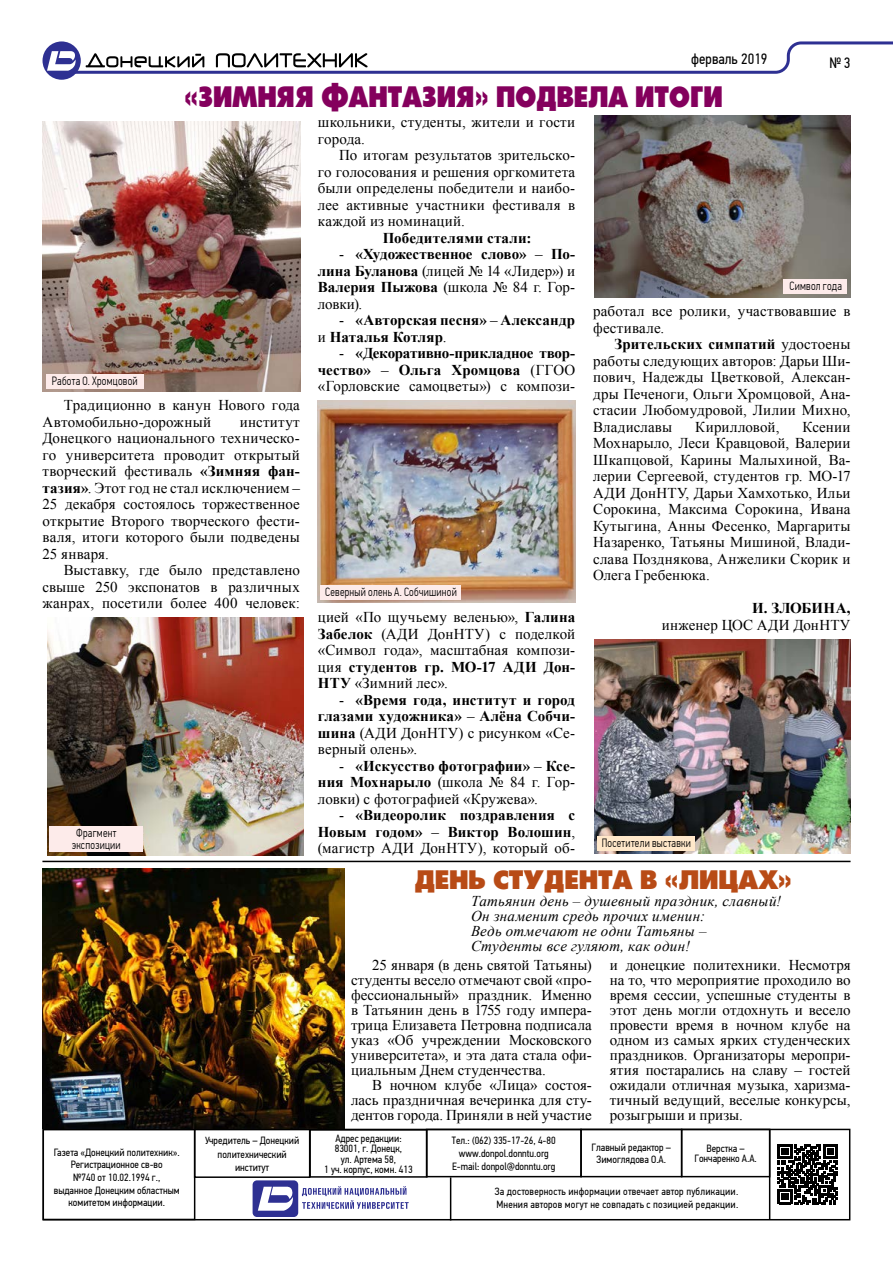
<style>
.page{position:relative;width:893px;height:1263px;background:#fff}
.page>*{position:absolute;margin:0;border:0;box-sizing:border-box;transform-origin:0 0}
.t1{font:31.5px "Futura Press Press";color:#84005d;scale:.9 1}
.t2{font:28.5px "Futura Press Press";color:#b84b16}
.t3{font:15px/16.5px "Times New Roman";letter-spacing:.01em;color:#000;text-align:justify}
.t4{font:700 15px/16.5px "Times New Roman";letter-spacing:.005em;color:#000;text-align:justify}
.t5{font:italic 15px/15px "Times New Roman";letter-spacing:.02em;color:#000}
.t6{font:15px "PF Din Text Cond Pro";color:#000}
.t7{font:300 12px/12px "PF Din Text Cond Pro";letter-spacing:.025em;color:#000;text-align:center;scale:.9 1}
.t8{font:10.5px/12.6px "PF Din Text Cond Pro";color:#000;text-align:center}
.t9{font:10.5px/12.6px "PF Din Text Cond Pro";letter-spacing:.02em;color:#000}
.s1{font-weight:400}
.s2{font-weight:700}
</style>
<div class="page">
<div style="left:43px;top:41px;width:38px;height:39px;background:#2e3092;border-radius:50%"></div>
<svg style="left:47px;top:41px;width:846px;height:33px"></svg>
<div style="left:43px;top:1129px;width:807px;height:91px;border:2px solid #000"></div>
<div style="left:43px;top:1129px;width:152px;height:91px;border:2px solid #000"></div>
<div style="left:194px;top:1129px;width:116px;height:49px;border:2px solid #000"></div>
<div style="left:309px;top:1129px;width:119px;height:49px;border:2px solid #000"></div>
<div style="left:426px;top:1129px;width:156px;height:48px;border:2px solid #000"></div>
<div style="left:580px;top:1129px;width:102px;height:48px;border:2px solid #000"></div>
<div style="left:253px;top:1180px;width:45px;height:37px;background:#2e3092;border-radius:4px"></div>
<svg style="left:302px;top:1186px;width:107px;height:23px"></svg>
<svg style="left:258px;top:1187px;width:35px;height:24px"></svg>
<hr style="left:450px;top:1177px;width:1px;height:43px;background:#000">
<hr style="left:769px;top:1129px;width:1px;height:91px;background:#000">
<div style="left:681px;top:1129px;width:89px;height:48px;border:2px solid #000"></div>
<svg style="left:778px;top:1144px;width:59px;height:60px"></svg>
<hr style="left:42px;top:861px;width:808px;height:1px;background:#000">
<img style="left:42px;top:122px;width:258px;height:270px">
<img style="left:43px;top:868px;width:301px;height:260px">
<img style="left:317px;top:401px;width:258px;height:202px">
<img style="left:47px;top:617px;width:257px;height:238px">
<img style="left:594px;top:116px;width:256px;height:181px">
<div style="left:46px;top:374px;width:97px;height:14px;background:#fdebea"></div>
<div style="left:321px;top:585px;width:140px;height:15px;background:#fdebea"></div>
<div style="left:784px;top:280px;width:63px;height:14px;background:#fdebea"></div>
<div style="left:49px;top:826px;width:94px;height:26px;background:#fdebea"></div>
<img style="left:594px;top:639px;width:256px;height:215px">
<div style="left:597px;top:836px;width:98px;height:14px;background:#ffe8ca"></div>
<p class="t6" style="left:691px;top:50px;width:78px">ферваль 2019</p>
<p class="t6" style="left:830px;top:54px;width:22px">№ 3</p>
<h1 class="t1" style="left:184px;top:78px;width:600px">«ЗИМНЯЯ ФАНТАЗИЯ» ПОДВЕЛА ИТОГИ</h1>
<p class="t3" style="left:318px;top:114px;width:259px">школьники, студенты, жители и гости города.</p>
<p class="t3" style="left:318px;top:147px;width:259px;text-indent:21px">По итогам результатов зрительско&shy;го голосования и решения оргкомитета были определены победители и наибо&shy;лее активные участники фестиваля в каждой из номинаций.</p>
<p class="t4" style="left:383px;top:229px;width:150px">Победителями стали:</p>
<p class="t4" style="left:318px;top:246px;width:259px;text-indent:21px"><span class="s1">-</span> «Художественное слово» <span class="s1">–</span> По&shy;лина Буланова <span class="s1">(лицей № 14 «Лидер») и </span>Валерия Пыжова <span class="s1">(школа № 84 г. Гор&shy;ловки).</span></p>
<p class="t4" style="left:318px;top:312px;width:259px;text-indent:21px"><span class="s1">-</span> «Авторская песня» <span class="s1">–</span> Александр <span class="s1">и</span> Наталья Котляр<span class="s1">.</span></p>
<p class="t4" style="left:318px;top:345px;width:259px;text-indent:21px"><span class="s1">-</span> «Декоративно-прикладное твор&shy;чество» <span class="s1">–</span> Ольга Хромцова <span class="s1">(ГГОО «Горловские самоцветы») с компози-</span></p>
<p class="t7" style="left:789px;top:280px;width:60px">Символ года</p>
<p class="t3" style="left:593px;top:303px;width:259px">работал все ролики, участвовавшие в фестивале.</p>
<p class="t3" style="left:593px;top:336px;width:259px;text-indent:21px"><span class="s2">Зрительских симпатий</span> удостоены работы следующих авторов: Дарьи Ши&shy;пович, Надежды Цветковой, Алексан&shy;дры Печеноги, Ольги Хромцовой, Ана&shy;стасии Любомудровой, Лилии Михно, Владиславы</p>
<p class="t7" style="left:52px;top:374px;width:97px">Работа О. Хромцовой</p>
<p class="t3" style="left:43px;top:397px;width:259px;text-indent:21px">Традиционно в канун Нового года<br>Автомобильно-дорожный</p>
<p class="t3" style="left:43px;top:413px;width:259px;text-indent:197px">институт Донецкого национального техническо&shy;го университета проводит открытый творческий фестиваль <span class="s2">«Зимняя фан&shy;тазия»</span>. Этот год не стал исключением – 25 декабря состоялось торжественное открытие Второго творческого фести&shy;валя, итоги которого были подведены 25 января.</p>
<p class="t3" style="left:43px;top:562px;width:259px;text-indent:21px">Выставку, где было представлено свыше 250 экспонатов в различных жанрах, посетили более 400 человек:</p>
<p class="t3" style="left:593px;top:418px;width:259px;text-indent:209px">Ксении Мохнарыло, Леси Кравцовой, Валерии Шкапцовой, Карины Малыхиной, Ва&shy;лерии Сергеевой, студентов гр. МО-17<br>АДИ ДонНТУ, Дарьи Хамхотько, Ильи Сорокина, Максима Сорокина, Ивана Кутыгина, Анны Фесенко, Маргариты Назаренко, Татьяны Мишиной, Влади&shy;слава Позднякова, Анжелики Скорик и Олега Гребенюка.</p>
<p class="t4" style="left:752px;top:600px;width:100px">И. ЗЛОБИНА,</p>
<p class="t3" style="left:662px;top:616px;width:190px">инженер ЦОС АДИ ДонНТУ</p>
<p class="t3" style="left:695px;top:418px;width:86px">Кирилловой,</p>
<p class="t7" style="left:325px;top:586px;width:148px">Северный олень А. Собчишиной</p>
<p class="t3" style="left:318px;top:609px;width:259px">цией «По щучьему веленью», <span class="s2">Галина Забелок</span> (АДИ ДонНТУ) с поделкой «Символ года», масштабная компози&shy;ция <span class="s2">студентов гр. МО-17 АДИ Дон-НТУ</span> «Зимний лес».</p>
<p class="t4" style="left:318px;top:691px;width:259px;text-indent:21px"><span class="s1">-</span> «Время года, институт и город глазами художника» <span class="s1">–</span> Алёна Собчи&shy;шина <span class="s1">(АДИ ДонНТУ) с рисунком «Се&shy;верный олень».</span></p>
<p class="t3" style="left:318px;top:757px;width:259px;text-indent:21px">- <span class="s2">«Искусство фотографии»</span> – <span class="s2">Ксе&shy;ния Мохнарыло</span> (школа № 84 г. Гор&shy;ловки) с фотографией «Кружева».</p>
<p class="t4" style="left:318px;top:807px;width:259px;text-indent:21px"><span class="s1">-</span> «Видеоролик поздравления с Новым годом» <span class="s1">–</span> Виктор Волошин<span class="s1">, (магистр АДИ ДонНТУ), который об-</span></p>
<p class="t7" style="left:72px;top:827px;width:56px">Фрагмент экспозиции</p>
<p class="t7" style="left:602px;top:837px;width:101px">Посетители выставки</p>
<h2 class="t2" style="left:415px;top:863px;width:379px">ДЕНЬ СТУДЕНТА В «ЛИЦАХ»</h2>
<p class="t5" style="left:471px;top:893px;width:312px">Татьянин день – душевный праздник, славный!<br>Он знаменит средь прочих именин:<br>Ведь отмечают не одни Татьяны – Студенты все гуляют, как один!</p>
<p class="t8" style="left:54px;top:1146px;width:127px">Газета «Донецкий политехник».<br>Регистрационное св-во<br>№740 от 10.02.1994 г., выданное Донецким областным комитетом информации.</p>
<p class="t8" style="left:205px;top:1133px;width:96px;line-height:14.1px">Учредитель – Донецкий политехнический</p>
<p class="t8" style="left:235px;top:1161px;width:36px">институт</p>
<p class="t3" style="left:351px;top:958px;width:242px;line-height:15px;text-indent:21px">25 января (в день святой Татьяны) студенты весело отмечают свой «про&shy;фессиональный» праздник. Именно в Татьянин день в 1755 году импера&shy;трица Елизавета Петровна подписала указ «Об учреждении Московского университета», и эта дата стала офи&shy;циальным Днем студенчества.</p>
<p class="t3" style="left:351px;top:1078px;width:242px;line-height:15px;text-indent:21px">В ночном клубе «Лица» состоя&shy;лась праздничная вечеринка для сту&shy;дентов города. Приняли в ней участие</p>
<p class="t3" style="left:610px;top:958px;width:242px;line-height:15px">и донецкие политехники. Несмотря на то, что мероприятие проходило во время сессии, успешные студенты в этот день могли отдохнуть и весело провести время в ночном клубе на одном из самых ярких студенческих праздников. Организаторы меропри&shy;ятия постарались на славу – гостей ожидали отличная музыка, харизма&shy;тичный ведущий, веселые конкурсы, розыгрыши и призы.</p>
<p class="t8" style="left:324px;top:1133px;width:90px;line-height:10.5px">Адрес редакции:<br>83001, г. Донецк,<br>ул. Артема 58,<br>1 уч. корпус, комн. 413</p>
<p class="t8" style="left:452px;top:1134px;width:105px">Тел.: (062) 335-17-26, 4-80 www.donpol.donntu.org<br>E-mail: donpol@donntu.org</p>
<p class="t8" style="left:592px;top:1141px;width:81px">Главный редактор –<br>Зимоглядова О.А.</p>
<p class="t9" style="left:495px;top:1185px;width:245px">За достоверность информации отвечает автор публикации.<br>Мнения авторов могут не совпадать с позицией редакции.</p>
<p class="t8" style="left:694px;top:1143px;width:64px;line-height:10.5px">Верстка –<br>Гончаренко А.А.</p>
</div>
